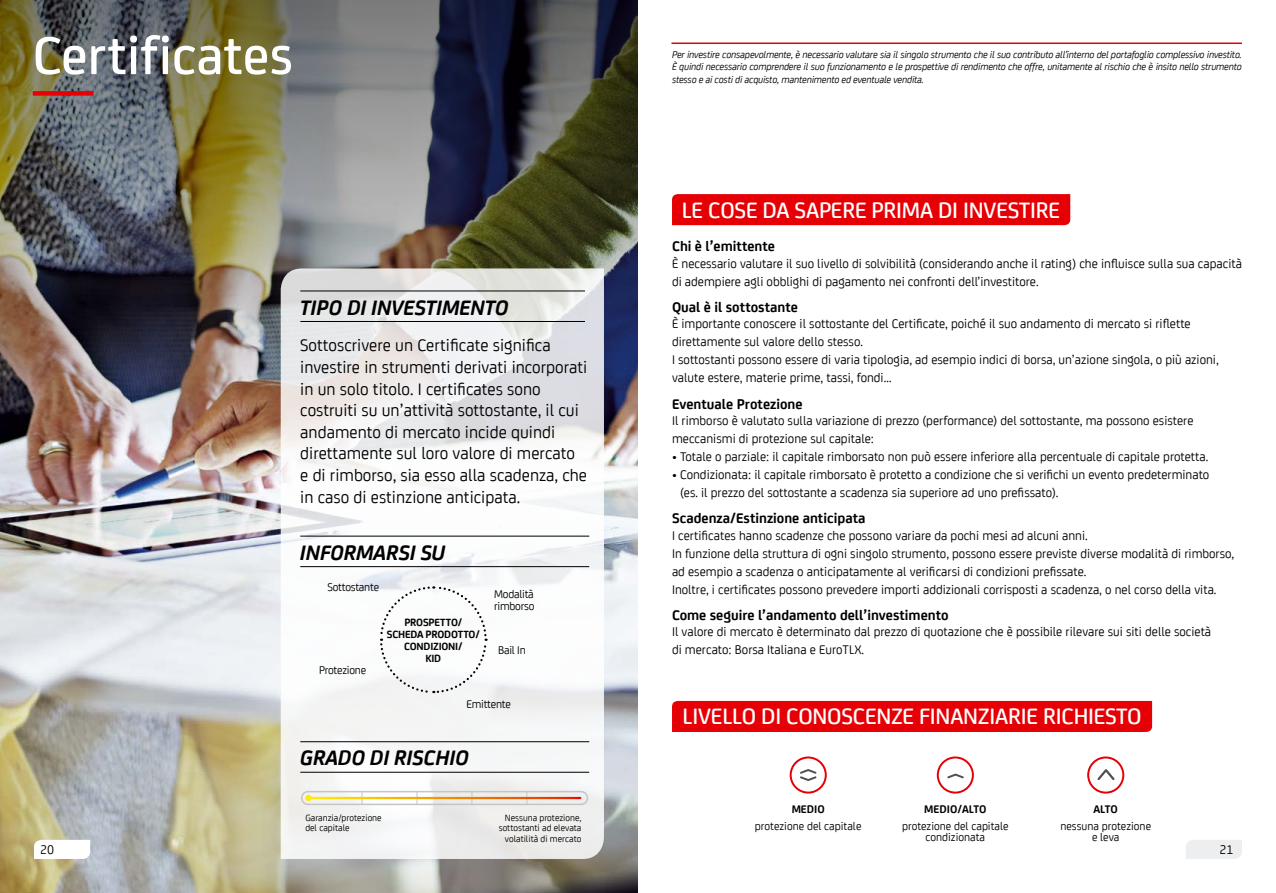
<style>
.page{position:relative;width:1276px;height:893px;background:#fff}
.page>*{position:absolute;margin:0;border:0;box-sizing:border-box;transform-origin:0 0}
.t1{font:500 57px "Uni Credit";color:#fff}
.t2{font:500 24px "Uni Credit";letter-spacing:-.01em;color:#fff}
.t3{font:italic 700 22.5px "Uni Credit";letter-spacing:-.01em;color:#000}
.t4{font:18px/21.6px "Uni Credit";color:#000}
.t5{font:700 15px "Uni Credit";color:#000}
.t6{font:15px "Uni Credit";color:#000}
.t7{font:13.5px/18px "Uni Credit";color:#000}
.t8{font:12px/10.5px "Uni Credit";color:#000;text-align:center}
.t9{font:12px/12px "Uni Credit";letter-spacing:-.02em;color:#000}
.t10{font:700 11.85px "Uni Credit";color:#000}
.t11{font:700 11.25px/12px "Uni Credit";letter-spacing:-.02em;color:#000;text-align:center}
.t12{font:italic 10.5px/12.8px "Uni Credit";letter-spacing:-.02em;color:#000;text-align:justify}
.t13{font:9.75px/10.5px "Uni Credit";color:#000;text-align:right}
</style>
<div class="page">
<img style="left:0;top:723px;width:638px;height:170px">
<img style="left:0;top:0;width:638px;height:723px">
<div style="left:672px;top:701px;width:480px;height:31px;background:#e60005"></div>
<div style="left:789px;top:756px;width:38px;height:38px;border:2px solid #e60005;border-radius:50%"></div>
<svg style="left:800px;top:769px;width:17px;height:12px"></svg>
<div style="left:937px;top:756px;width:37px;height:38px;border:2px solid #e60005;border-radius:50%"></div>
<svg style="left:947px;top:773px;width:17px;height:6px"></svg>
<div style="left:1087px;top:756px;width:37px;height:38px;border:2px solid #e60005;border-radius:50%"></div>
<svg style="left:1097px;top:769px;width:18px;height:11px"></svg>
<hr style="left:671px;top:43px;width:571px;height:1px;background:#e60005">
<div style="left:672px;top:194px;width:398px;height:31px;background:#e60005"></div>
<svg style="left:281px;top:268px;width:323px;height:591px;fill:#f4f4f5"></svg>
<div style="left:33px;top:91px;width:61px;height:5px;background:#e60005"></div>
<hr style="left:300px;top:291px;width:285px;height:1px;background:#000">
<hr style="left:300px;top:321px;width:285px;height:1px;background:#000">
<hr style="left:300px;top:741px;width:289px;height:1px;background:#000">
<hr style="left:300px;top:772px;width:289px;height:1px;background:#000">
<div style="left:305px;top:795px;width:7px;height:6px;background:#ffed00;border-radius:50%"></div>
<div style="left:301px;top:791px;width:287px;height:14px;border:2px solid #c3c5c8;border-radius:6px"></div>
<hr style="left:309px;top:797px;width:271px;height:2px;background:#fff">
<svg style="left:379px;top:585px;width:109px;height:109px"></svg>
<hr style="left:300px;top:536px;width:289px;height:1px;background:#000">
<hr style="left:300px;top:566px;width:289px;height:1px;background:#000">
<svg style="left:1186px;top:840px;width:56px;height:19px"></svg>
<svg style="left:34px;top:840px;width:56px;height:19px"></svg>
<h1 class="t1" style="left:33px;top:14px;width:262px">Certificates</h1>
<h3 class="t3" style="left:300px;top:290px;width:210px">TIPO DI INVESTIMENTO</h3>
<p class="t4" style="left:300px;top:333px;width:289px">Sottoscrivere un Certificate significa investire in strumenti derivati incorporati in un solo titolo. I certificates sono costruiti su un’attività sottostante, il cui andamento di mercato incide quindi direttamente sul loro valore di mercato e di rimborso, sia esso alla scadenza, che in caso di estinzione anticipata.</p>
<h3 class="t3" style="left:300px;top:535px;width:147px">INFORMARSI SU</h3>
<p class="t9" style="left:327px;top:580px;width:53px">Sottostante</p>
<p class="t9" style="left:319px;top:663px;width:49px">Protezione</p>
<p class="t11" style="left:387px;top:616px;width:94px">PROSPETTO/<br>SCHEDA PRODOTTO/<br>CONDIZIONI/<br>KID</p>
<p class="t9" style="left:494px;top:588px;width:42px">Modalità rimborso</p>
<p class="t8" style="left:498px;top:644px;width:29px">Bail In</p>
<p class="t9" style="left:466px;top:697px;width:46px">Emittente</p>
<h3 class="t3" style="left:300px;top:741px;width:171px">GRADO DI RISCHIO</h3>
<p class="t13" style="left:305px;top:812px;width:78px;text-align:left">Garanzia/protezione del capitale</p>
<p class="t13" style="left:499px;top:812px;width:84px">Nessuna protezione, sottostanti ad elevata volatilità di mercato</p>
<p class="t12" style="left:672px;top:47px;width:571px">Per investire consapevolmente, è necessario valutare sia il singolo strumento che il suo contributo all’interno del portafoglio complessivo investito.<br>È quindi necessario comprendere il suo funzionamento e le prospettive di rendimento che offre, unitamente al rischio che è insito nello strumento stesso e ai costi di acquisto, mantenimento ed eventuale vendita.</p>
<h2 class="t2" style="left:682px;top:192px;width:380px">LE COSE DA SAPERE PRIMA DI INVESTIRE</h2>
<p class="t5" style="left:672px;top:235px;width:104px">Chi è l’emittente</p>
<p class="t7" style="left:672px;top:254px;width:571px">È necessario valutare il suo livello di solvibilità (considerando anche il rating) che influisce sulla sua capacità di adempiere agli obblighi di pagamento nei confronti dell’investitore.</p>
<p class="t5" style="left:672px;top:296px;width:127px">Qual è il sottostante</p>
<p class="t7" style="left:672px;top:314px;width:548px">È importante conoscere il sottostante del Certificate, poiché il suo andamento di mercato si riflette direttamente sul valore dello stesso.<br>I sottostanti possono essere di varia tipologia, ad esempio indici di borsa, un’azione singola, o più azioni, valute estere, materie prime, tassi, fondi…</p>
<p class="t5" style="left:672px;top:392px;width:132px">Eventuale Protezione</p>
<p class="t7" style="left:672px;top:411px;width:523px">Il rimborso è valutato sulla variazione di prezzo (performance) del sottostante, ma possono esistere meccanismi di protezione sul capitale:</p>
<p class="t7" style="left:672px;top:447px;width:538px">• Totale o parziale: il capitale rimborsato non può essere inferiore alla percentuale di capitale protetta.</p>
<p class="t7" style="left:680px;top:465px;width:531px;text-indent:-8px">• Condizionata: il capitale rimborsato è protetto a condizione che si verifichi un evento predeterminato (es. il prezzo del sottostante a scadenza sia superiore ad uno prefissato).</p>
<p class="t5" style="left:672px;top:507px;width:195px">Scadenza/Estinzione anticipata</p>
<p class="t7" style="left:672px;top:525px;width:564px">I certificates hanno scadenze che possono variare da pochi mesi ad alcuni anni.<br>In funzione della struttura di ogni singolo strumento, possono essere previste diverse modalità di rimborso, ad esempio a scadenza o anticipatamente al verificarsi di condizioni prefissate.<br>Inoltre, i certificates possono prevedere importi addizionali corrisposti a scadenza, o nel corso della vita.</p>
<p class="t5" style="left:672px;top:604px;width:278px">Come seguire l’andamento dell’investimento</p>
<p class="t7" style="left:672px;top:622px;width:541px">Il valore di mercato è determinato dal prezzo di quotazione che è possibile rilevare sui siti delle società di mercato: Borsa Italiana e EuroTLX.</p>
<h2 class="t2" style="left:682px;top:699px;width:460px">LIVELLO DI CONOSCENZE FINANZIARIE RICHIESTO</h2>
<p class="t10" style="left:791px;top:800px;width:35px">MEDIO</p>
<p class="t8" style="left:755px;top:820px;width:108px">protezione del capitale</p>
<p class="t10" style="left:924px;top:800px;width:64px">MEDIO/ALTO</p>
<p class="t8" style="left:902px;top:820px;width:108px">protezione del capitale condizionata</p>
<p class="t8" style="left:1060px;top:820px;width:92px">nessuna protezione e leva</p>
<p class="t10" style="left:1093px;top:800px;width:26px">ALTO</p>
<p class="t7" style="left:40px;top:839px;width:16px">20</p>
<p class="t7" style="left:1219px;top:839px;width:16px">21</p>
<p class="t6" style="left:40px;top:839px;width:17px">20</p>
</div>
